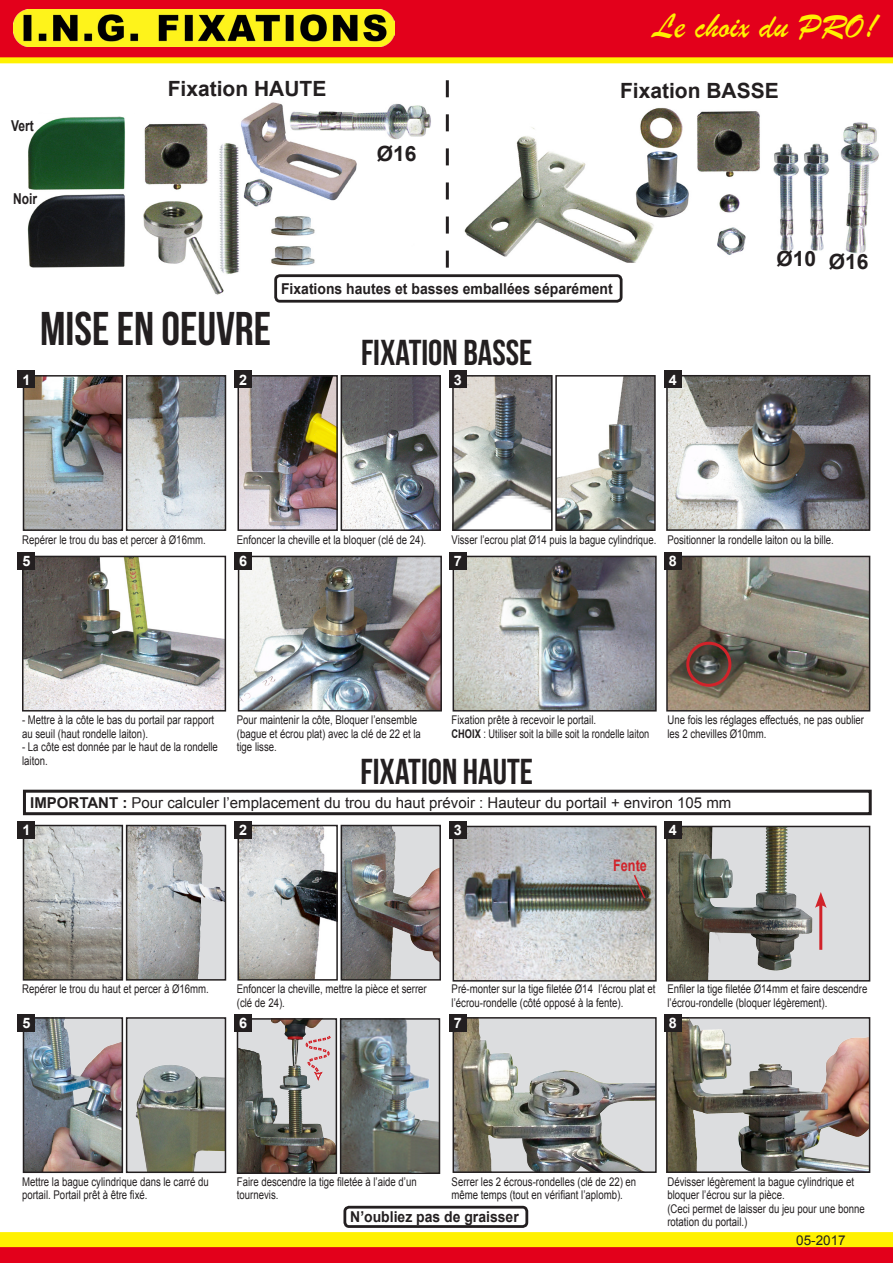
<style>
.page{position:relative;width:893px;height:1263px;background:#fff}
.page>*{position:absolute;margin:0;border:0;box-sizing:border-box;transform-origin:0 0}
.t1{font:47.25px "Bebas Neue";color:#231f20}
.t2{font:36px "Bebas Neue";color:#231f20}
.t3{font:36px "Brush Script";color:#fff101}
.t4{font:700 21px "Arial";color:#231f20}
.t5{font:700 15.75px "Arial";color:#d1232a;scale:.8 1}
.t6{font:15px "Arial";color:#231f20}
.t7{font:700 15px "Arial";color:#231f20;scale:.93 1}
.t8{font:700 15px "Arial";color:#231f20;scale:.8 1}
.t9{font:700 14.4px "Arial";color:#fff}
.t10{font:13.5px "Arial";color:#231f20}
.t11{font:12px/13.5px "Arial";color:#231f20;scale:.8 1}
.t12{font:12px "Arial";color:#231f20;scale:.77 1}
.t13{font:12px "Arial";color:#231f20;scale:.79 1}
.s1{font-weight:700}
</style>
<div class="page">
<svg style="left:0;top:0;width:893px;height:63px;background:#e61e17"></svg>
<img style="left:14px;top:10px;width:380px;height:37px">
<svg style="left:0;top:1232px;width:893px;height:31px;background:#f0750f"></svg>
<img style="left:27px;top:102px;width:404px;height:193px">
<div style="left:6px;top:276px;width:133px;height:30px;background:#fff"></div>
<img style="left:464px;top:108px;width:415px;height:155px">
<img style="left:669px;top:378px;width:198px;height:150px">
<div style="left:666px;top:375px;width:204px;height:156px;border:2px solid #231f20"></div>
<img style="left:669px;top:559px;width:198px;height:149px">
<div style="left:666px;top:556px;width:204px;height:155px;border:2px solid #231f20"></div>
<img style="left:456px;top:559px;width:198px;height:149px">
<div style="left:453px;top:556px;width:204px;height:155px;border:2px solid #231f20"></div>
<img style="left:241px;top:559px;width:198px;height:149px">
<div style="left:238px;top:556px;width:204px;height:155px;border:2px solid #231f20"></div>
<img style="left:25px;top:559px;width:198px;height:149px">
<div style="left:22px;top:556px;width:204px;height:155px;border:2px solid #231f20"></div>
<div style="left:686px;top:642px;width:45px;height:45px;border:3px solid #d1232a;border-radius:50%"></div>
<div style="left:667px;top:826px;width:203px;height:155px;background:#dcdddf"></div>
<img style="left:669px;top:829px;width:154px;height:149px">
<div style="left:666px;top:826px;width:204px;height:155px;border:2px solid #231f20"></div>
<img style="left:669px;top:1020px;width:198px;height:150px">
<div style="left:666px;top:1017px;width:204px;height:156px;border:2px solid #231f20"></div>
<img style="left:456px;top:829px;width:198px;height:149px">
<div style="left:453px;top:826px;width:204px;height:155px;border:2px solid #231f20"></div>
<img style="left:456px;top:1020px;width:198px;height:150px">
<div style="left:453px;top:1017px;width:204px;height:156px;border:2px solid #231f20"></div>
<div style="left:23px;top:790px;width:849px;height:25px;border:3px solid #231f20"></div>
<img style="left:343px;top:1021px;width:94px;height:150px">
<div style="left:340px;top:1018px;width:100px;height:156px;border:2px solid #231f20"></div>
<img style="left:240px;top:1021px;width:94px;height:150px">
<div style="left:237px;top:1018px;width:100px;height:156px;border:2px solid #231f20"></div>
<div style="left:18px;top:553px;width:17px;height:17px;background:#231f20"></div>
<div style="left:235px;top:553px;width:17px;height:17px;background:#231f20"></div>
<div style="left:235px;top:1014px;width:17px;height:17px;background:#231f20"></div>
<div style="left:449px;top:821px;width:17px;height:17px;background:#231f20"></div>
<div style="left:449px;top:553px;width:17px;height:17px;background:#231f20"></div>
<div style="left:449px;top:1014px;width:17px;height:17px;background:#231f20"></div>
<div style="left:664px;top:371px;width:17px;height:17px;background:#231f20"></div>
<div style="left:664px;top:821px;width:17px;height:17px;background:#231f20"></div>
<div style="left:664px;top:553px;width:17px;height:17px;background:#231f20"></div>
<div style="left:664px;top:1014px;width:17px;height:17px;background:#231f20"></div>
<svg style="left:446px;top:80px;width:3px;height:188px"></svg>
<div style="left:276px;top:276px;width:345px;height:25px;background:#fff;border-radius:4px"></div>
<div style="left:274px;top:274px;width:348px;height:29px;border:3px solid #231f20;border-radius:4px"></div>
<img style="left:129px;top:378px;width:94px;height:150px">
<div style="left:126px;top:375px;width:100px;height:156px;border:2px solid #231f20"></div>
<img style="left:26px;top:378px;width:94px;height:150px">
<div style="left:23px;top:375px;width:100px;height:156px;border:2px solid #231f20"></div>
<div style="left:18px;top:371px;width:17px;height:17px;background:#231f20"></div>
<img style="left:344px;top:378px;width:94px;height:150px">
<div style="left:341px;top:375px;width:100px;height:156px;border:2px solid #231f20"></div>
<img style="left:240px;top:378px;width:95px;height:150px">
<div style="left:237px;top:375px;width:101px;height:156px;border:2px solid #231f20"></div>
<div style="left:235px;top:371px;width:17px;height:17px;background:#231f20"></div>
<img style="left:558px;top:378px;width:95px;height:150px">
<div style="left:555px;top:375px;width:101px;height:156px;border:2px solid #231f20"></div>
<img style="left:455px;top:378px;width:95px;height:150px">
<div style="left:452px;top:375px;width:101px;height:156px;border:2px solid #231f20"></div>
<div style="left:449px;top:371px;width:17px;height:17px;background:#231f20"></div>
<img style="left:129px;top:828px;width:94px;height:149px">
<div style="left:126px;top:825px;width:100px;height:155px;border:2px solid #231f20"></div>
<img style="left:26px;top:828px;width:94px;height:149px">
<div style="left:23px;top:825px;width:100px;height:155px;border:2px solid #231f20"></div>
<div style="left:18px;top:821px;width:17px;height:17px;background:#231f20"></div>
<img style="left:344px;top:828px;width:94px;height:149px">
<div style="left:341px;top:825px;width:100px;height:155px;border:2px solid #231f20"></div>
<img style="left:240px;top:828px;width:95px;height:149px">
<div style="left:237px;top:825px;width:101px;height:155px;border:2px solid #231f20"></div>
<div style="left:235px;top:821px;width:17px;height:17px;background:#231f20"></div>
<img style="left:129px;top:1020px;width:94px;height:150px">
<div style="left:126px;top:1017px;width:100px;height:156px;border:2px solid #231f20"></div>
<img style="left:26px;top:1020px;width:94px;height:150px">
<div style="left:23px;top:1017px;width:100px;height:156px;border:2px solid #231f20"></div>
<div style="left:18px;top:1014px;width:17px;height:17px;background:#231f20"></div>
<svg style="left:632px;top:873px;width:15px;height:27px"></svg>
<hr style="left:819px;top:902px;width:3px;height:48px;background:#d1232a">
<svg style="left:815px;top:892px;width:12px;height:16px"></svg>
<svg style="left:305px;top:1035px;width:26px;height:46px"></svg>
<div style="left:343px;top:1206px;width:185px;height:22px;border:3px solid #231f20;border-radius:4px"></div>
<p class="t8" style="left:11px;top:116px;width:30px">Vert</p>
<p class="t8" style="left:13px;top:189px;width:32px">Noir</p>
<p class="t4" style="left:168px;top:74px;width:160px">Fixation HAUTE</p>
<p class="t4" style="left:377px;top:140px;width:41px">Ø16</p>
<p class="t3" style="left:653px;top:4px;width:225px">Le choix du PRO!</p>
<p class="t4" style="left:620px;top:76px;width:160px">Fixation BASSE</p>
<p class="t1" style="left:40px;top:302px;width:232px">MISE EN OEUVRE</p>
<p class="t7" style="left:281px;top:279px;width:358px">Fixations hautes et basses emballées séparément</p>
<p class="t2" style="left:361px;top:332px;width:173px">FIXATION BASSE</p>
<p class="t9" style="left:22px;top:370px;width:10px">1</p>
<p class="t9" style="left:239px;top:370px;width:10px">2</p>
<p class="t9" style="left:454px;top:370px;width:10px">3</p>
<p class="t9" style="left:669px;top:370px;width:10px">4</p>
<p class="t4" style="left:776px;top:245px;width:41px">Ø10</p>
<p class="t4" style="left:829px;top:248px;width:41px">Ø16</p>
<p class="t11" style="left:22px;top:533px;width:231px">Repérer le trou du bas et percer à Ø16mm.</p>
<p class="t11" style="left:237px;top:533px;width:238px">Enfoncer la cheville et la bloquer (clé de 24).</p>
<p class="t13" style="left:452px;top:532px;width:261px">Visser l’ecrou plat Ø14 puis la bague cylindrique.</p>
<p class="t11" style="left:667px;top:533px;width:210px">Positionner la rondelle laiton ou la bille.</p>
<p class="t9" style="left:22px;top:552px;width:10px">5</p>
<p class="t9" style="left:239px;top:552px;width:10px">6</p>
<p class="t9" style="left:454px;top:552px;width:10px">7</p>
<p class="t9" style="left:669px;top:552px;width:10px">8</p>
<p class="t11" style="left:667px;top:714px;width:247px">Une fois les réglages effectués, ne pas oublier les 2 chevilles Ø10mm.</p>
<p class="t11" style="left:237px;top:714px;width:232px">Pour maintenir la côte, Bloquer l’ensemble (bague et écrou plat) avec la clé de 22 et la tige lisse.</p>
<p class="t11" style="left:22px;top:714px;width:242px">- Mettre à la côte le bas du portail par rapport au seuil (haut rondelle laiton).</p>
<p class="t11" style="left:22px;top:741px;width:246px">- La côte est donnée par le haut de la rondelle laiton.</p>
<p class="t11" style="left:452px;top:714px;width:182px">Fixation prête à recevoir le portail.</p>
<p class="t12" style="left:452px;top:726px;width:258px"><span class="s1">CHOIX</span> : Utiliser soit la bille soit la rondelle laiton</p>
<p class="t2" style="left:360px;top:751px;width:174px">FIXATION HAUTE</p>
<p class="t6" style="left:30px;top:793px;width:703px"><span class="s1">IMPORTANT :</span> Pour calculer l’emplacement du trou du haut prévoir : Hauteur du portail + environ 105 mm</p>
<p class="t9" style="left:22px;top:821px;width:10px">1</p>
<p class="t9" style="left:239px;top:821px;width:10px">2</p>
<p class="t9" style="left:454px;top:821px;width:10px">3</p>
<p class="t5" style="left:613px;top:855px;width:44px">Fente</p>
<p class="t9" style="left:669px;top:821px;width:10px">4</p>
<p class="t11" style="left:22px;top:982px;width:235px">Repérer le trou du haut et percer à Ø16mm.</p>
<p class="t9" style="left:22px;top:1013px;width:10px">5</p>
<p class="t11" style="left:237px;top:982px;width:239px">Enfoncer la cheville, mettre la pièce et serrer (clé de 24).</p>
<p class="t9" style="left:239px;top:1013px;width:10px">6</p>
<p class="t11" style="left:452px;top:982px;width:256px">Pré-monter sur la tige filetée Ø14 l’écrou plat et l’écrou-rondelle (côté opposé à la fente).</p>
<p class="t9" style="left:454px;top:1013px;width:10px">7</p>
<p class="t11" style="left:667px;top:982px;width:252px">Enfiler la tige filetée Ø14mm et faire descendre l’écrou-rondelle (bloquer légèrement).</p>
<p class="t9" style="left:669px;top:1013px;width:10px">8</p>
<p class="t11" style="left:22px;top:1175px;width:235px">Mettre la bague cylindrique dans le carré du portail. Portail prêt à être fixé.</p>
<p class="t11" style="left:237px;top:1175px;width:226px">Faire descendre la tige filetée à l’aide d’un tournevis.</p>
<p class="t11" style="left:452px;top:1175px;width:232px">Serrer les 2 écrous-rondelles (clé de 22) en même temps (tout en vérifiant l’aplomb).</p>
<p class="t7" style="left:350px;top:1207px;width:183px">N’oubliez pas de graisser</p>
<p class="t11" style="left:667px;top:1175px;width:248px">Dévisser légèrement la bague cylindrique et bloquer l’écrou sur la pièce.<br>(Ceci permet de laisser du jeu pour une bonne rotation du portail.)</p>
<p class="t10" style="left:796px;top:1231px;width:51px">05-2017</p>
</div>
